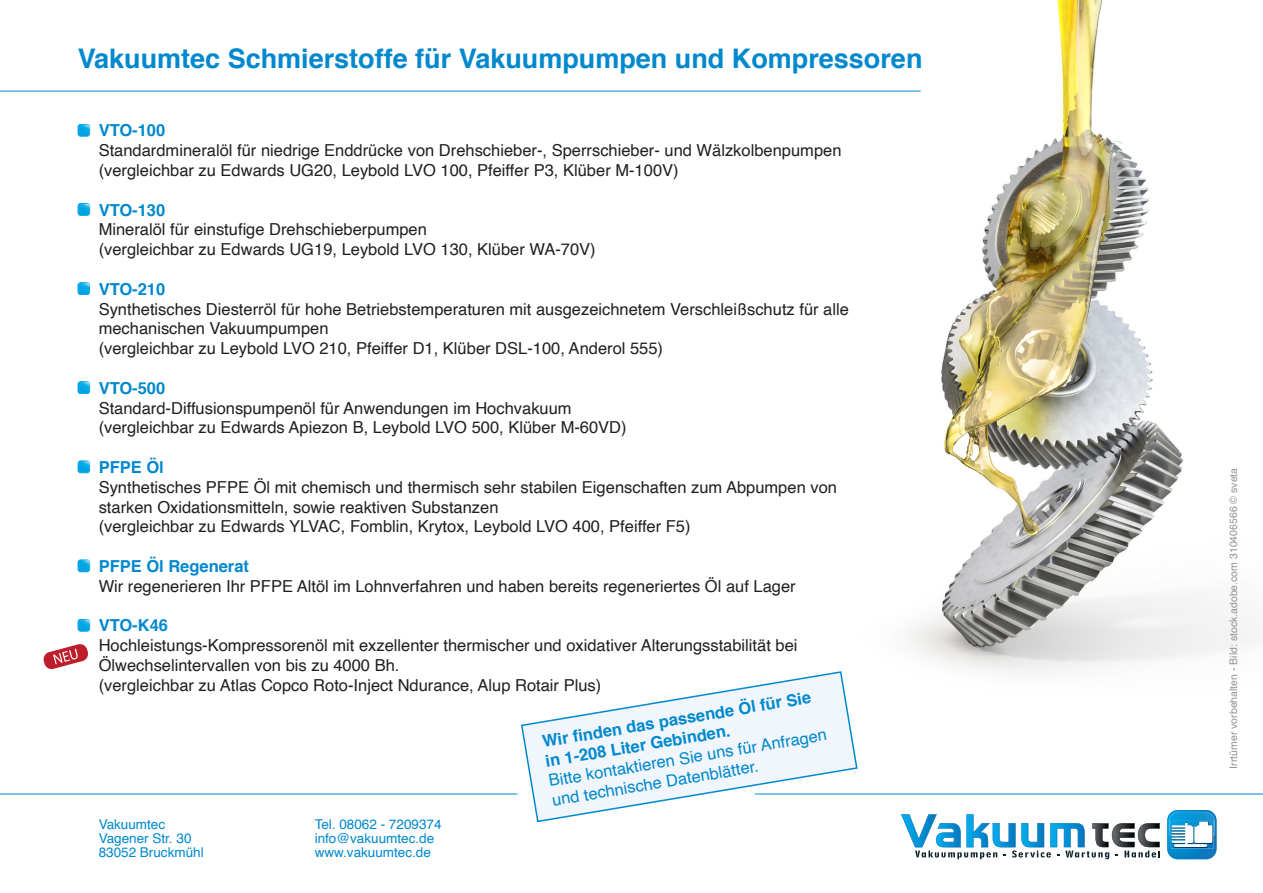
<style>
.page{position:relative;width:1263px;height:893px;background:#fff}
.page>*{position:absolute;margin:0;border:0;box-sizing:border-box;transform-origin:0 0}
.t1{font:700 27px "Helvetica";color:#0088ce}
.t2{font:16.5px/19.8px "Helvetica";color:#231f20}
.t3{font:16.5px/19.8px "Helvetica";color:#0088ce}
.t4{font:13.5px "Helvetica";color:#0088ce}
.t5{font:10.5px "Helvetica";color:#939598}
.s1{font-weight:700;color:#0088ce}
.s2{font-weight:700}
</style>
<div class="page">
<img style="left:804px;top:0;width:457px;height:673px">
<svg style="left:1167px;top:810px;width:49px;height:49px"></svg>
<svg style="left:901px;top:814px;width:259px;height:45px"></svg>
<svg style="left:43px;top:644px;width:45px;height:26px"></svg>
<hr style="left:0;top:91px;width:921px;height:1px;background:#0088ce">
<svg style="left:521px;top:670px;width:337px;height:153px"></svg>
<svg style="left:78px;top:124px;width:12px;height:12px"></svg>
<div style="left:78px;top:124px;width:12px;height:12px;border:1px solid #fff;border-radius:3px"></div>
<svg style="left:78px;top:203px;width:12px;height:11px"></svg>
<div style="left:78px;top:203px;width:12px;height:13px;border:1px solid #fff;border-radius:3px"></div>
<svg style="left:78px;top:284px;width:12px;height:11px"></svg>
<div style="left:78px;top:282px;width:12px;height:13px;border:1px solid #fff;border-radius:3px"></div>
<svg style="left:78px;top:383px;width:12px;height:11px"></svg>
<div style="left:78px;top:381px;width:12px;height:13px;border:1px solid #fff;border-radius:3px"></div>
<svg style="left:78px;top:461px;width:12px;height:12px"></svg>
<div style="left:78px;top:461px;width:12px;height:12px;border:1px solid #fff;border-radius:3px"></div>
<svg style="left:78px;top:560px;width:12px;height:12px"></svg>
<div style="left:78px;top:560px;width:12px;height:12px;border:1px solid #fff;border-radius:3px"></div>
<svg style="left:78px;top:619px;width:12px;height:12px"></svg>
<div style="left:78px;top:619px;width:12px;height:12px;border:1px solid #fff;border-radius:3px"></div>
<hr style="left:0;top:794px;width:517px;height:1px;background:#0088ce">
<hr style="left:755px;top:794px;width:508px;height:1px;background:#0088ce">
<p class="t1" style="left:78px;top:36px;width:846px">Vakuumtec Schmierstoffe für Vakuumpumpen und Kompressoren</p>
<p class="t2" style="left:99px;top:121px;width:744px"><span class="s1">VTO-100<br></span>Standardmineralöl für niedrige Enddrücke von Drehschieber-, Sperrschieber- und Wälzkolbenpumpen (vergleichbar zu Edwards UG20, Leybold LVO 100, Pfeiffer P3, Klüber M-100V)</p>
<p class="t2" style="left:99px;top:200px;width:499px"><span class="s1">VTO-130<br></span>Mineralöl für einstufige Drehschieberpumpen<br>(vergleichbar zu Edwards UG19, Leybold LVO 130, Klüber WA-70V)</p>
<p class="t2" style="left:99px;top:280px;width:752px"><span class="s1">VTO-210<br></span>Synthetisches Diesterröl für hohe Betriebstemperaturen mit ausgezeichnetem Verschleißschutz für alle mechanischen Vakuumpumpen<br>(vergleichbar zu Leybold LVO 210, Pfeiffer D1, Klüber DSL-100, Anderol 555)</p>
<p class="t2" style="left:99px;top:379px;width:529px"><span class="s1">VTO-500<br></span>Standard-Diffusionspumpenöl für Anwendungen im Hochvakuum (vergleichbar zu Edwards Apiezon B, Leybold LVO 500, Klüber M-60VD)</p>
<p class="t2" style="left:99px;top:458px;width:740px"><span class="s1">PFPE Öl<br></span>Synthetisches PFPE Öl mit chemisch und thermisch sehr stabilen Eigenschaften zum Abpumpen von starken Oxidationsmitteln, sowie reaktiven Substanzen<br>(vergleichbar zu Edwards YLVAC, Fomblin, Krytox, Leybold LVO 400, Pfeiffer F5)</p>
<p class="t2" style="left:99px;top:557px;width:698px"><span class="s1">PFPE Öl Regenerat<br></span>Wir regenerieren Ihr PFPE Altöl im Lohnverfahren und haben bereits regeneriertes Öl auf Lager</p>
<p class="t2" style="left:99px;top:616px;width:700px"><span class="s1">VTO-K46<br></span>Hochleistungs-Kompressorenöl mit exzellenter thermischer und oxidativer Alterungsstabilität bei Ölwechselintervallen von bis zu 4000 Bh.<br>(vergleichbar zu Atlas Copco Roto-Inject Ndurance, Alup Rotair Plus)</p>
<p class="t3" style="left:541px;top:731px;width:283px;rotate:-9deg"><span class="s2">Wir fi nden das passende Öl für Sie in 1-208 Liter Gebinden.<br></span>Bitte kontaktieren Sie uns für Anfragen und technische Datenblätter.</p>
<p class="t4" style="left:99px;top:813px;width:68px">Vakuumtec</p>
<p class="t4" style="left:315px;top:813px;width:128px">Tel. 08062 - 7209374</p>
<p class="t4" style="left:99px;top:828px;width:94px">Vagener Str. 30</p>
<p class="t4" style="left:315px;top:828px;width:121px">info@vakuumtec.de</p>
<p class="t4" style="left:99px;top:842px;width:107px">83052 Bruckmühl</p>
<p class="t4" style="left:315px;top:842px;width:118px">www.vakuumtec.de</p>
<p class="t5" style="left:1225px;top:768px;width:302px;rotate:-90deg">Irrtümer vorbehalten - Bild: stock.adobe.com 310406566 © sveta</p>
</div>
